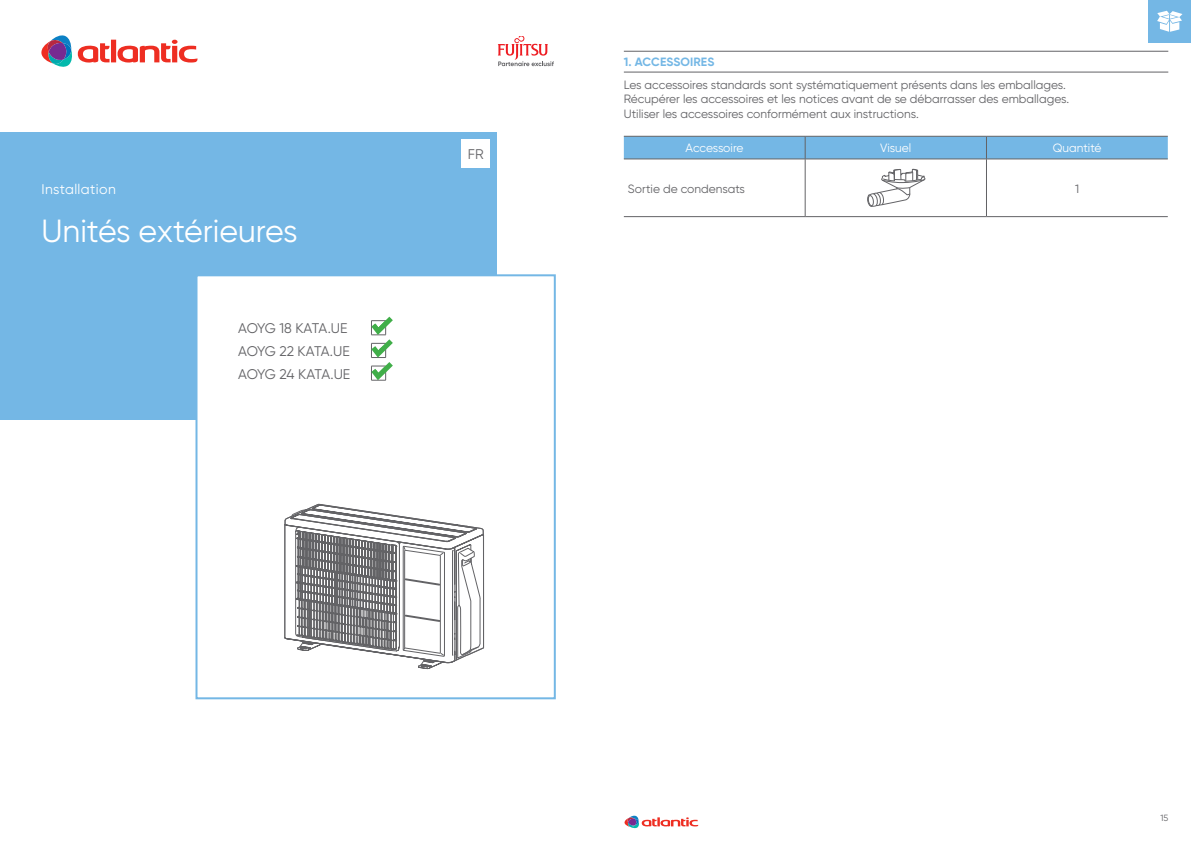
<style>
.page{position:relative;width:1191px;height:842px;background:#fff}
.page>*{position:absolute;margin:0;border:0;box-sizing:border-box;transform-origin:0 0}
.t1{font:32px "Gilroy";color:#fff}
.t2{font:14px/22.7px "Gilroy";letter-spacing:-.025em;color:#636366}
.t3{font:14px "Gilroy";letter-spacing:.03em;color:#fff}
.t4{font:12px/14.4px "Gilroy";color:#636366}
.t5{font:12px "Gilroy";color:#fff}
.t6{font:700 12px "Gilroy";letter-spacing:.005em;color:#74b7e5}
.t7{font:9px "Gilroy";color:#636366}
</style>
<div class="page">
<div style="left:1148px;top:0;width:43px;height:43px;background:#74b7e5"></div>
<svg style="left:624px;top:815px;width:74px;height:14px"></svg>
<svg style="left:1157px;top:11px;width:25px;height:21px"></svg>
<div style="left:0;top:133px;width:496px;height:287px;background:#74b7e5"></div>
<div style="left:461px;top:139px;width:29px;height:29px;background:#fff"></div>
<svg style="left:41px;top:35px;width:156px;height:32px"></svg>
<svg style="left:498px;top:36px;width:56px;height:30px"></svg>
<svg style="left:195px;top:273px;width:361px;height:427px"></svg>
<svg style="left:280px;top:503px;width:204px;height:166px"></svg>
<div style="left:238px;top:311px;width:160px;height:73px;background:#fff"></div>
<hr style="left:624px;top:51px;width:544px;height:1px;background:#636366">
<hr style="left:624px;top:72px;width:544px;height:1px;background:#636366">
<svg style="left:624px;top:136px;width:543px;height:23px;background:#73b2dd"></svg>
<hr style="left:624px;top:159px;width:181px;height:1px;background:#636366">
<hr style="left:805px;top:159px;width:181px;height:1px;background:#636366">
<hr style="left:986px;top:159px;width:181px;height:1px;background:#636366">
<hr style="left:805px;top:159px;width:1px;height:57px;background:#636366">
<hr style="left:986px;top:159px;width:1px;height:57px;background:#636366">
<hr style="left:624px;top:216px;width:181px;height:1px;background:#636366">
<hr style="left:805px;top:216px;width:181px;height:1px;background:#636366">
<hr style="left:986px;top:216px;width:181px;height:1px;background:#636366">
<svg style="left:867px;top:169px;width:58px;height:38px"></svg>
<p class="t3" style="left:41px;top:181px;width:76px">Installation</p>
<h1 class="t1" style="left:41px;top:212px;width:258px">Unités extérieures</h1>
<p class="t2" style="left:238px;top:317px;width:114px">AOYG 18 KATA.UE<br>AOYG 22 KATA.UE<br>AOYG 24 KATA.UE</p>
<p class="t2" style="left:468px;top:143px;width:17px">FR</p>
<p class="t6" style="left:624px;top:54px;width:92px">1. ACCESSOIRES</p>
<p class="t4" style="left:624px;top:77px;width:447px">Les accessoires standards sont systématiquement présents dans les emballages.<br>Récupérer les accessoires et les notices avant de se débarrasser des emballages.<br>Utiliser les accessoires conformément aux instructions.</p>
<p class="t5" style="left:685px;top:141px;width:59px">Accessoire</p>
<p class="t5" style="left:880px;top:141px;width:33px">Visuel</p>
<p class="t5" style="left:1052px;top:141px;width:50px">Quantité</p>
<p class="t4" style="left:628px;top:181px;width:119px">Sortie de condensats</p>
<p class="t4" style="left:1075px;top:181px;width:6px">1</p>
<p class="t7" style="left:1160px;top:812px;width:9px">15</p>
</div>
